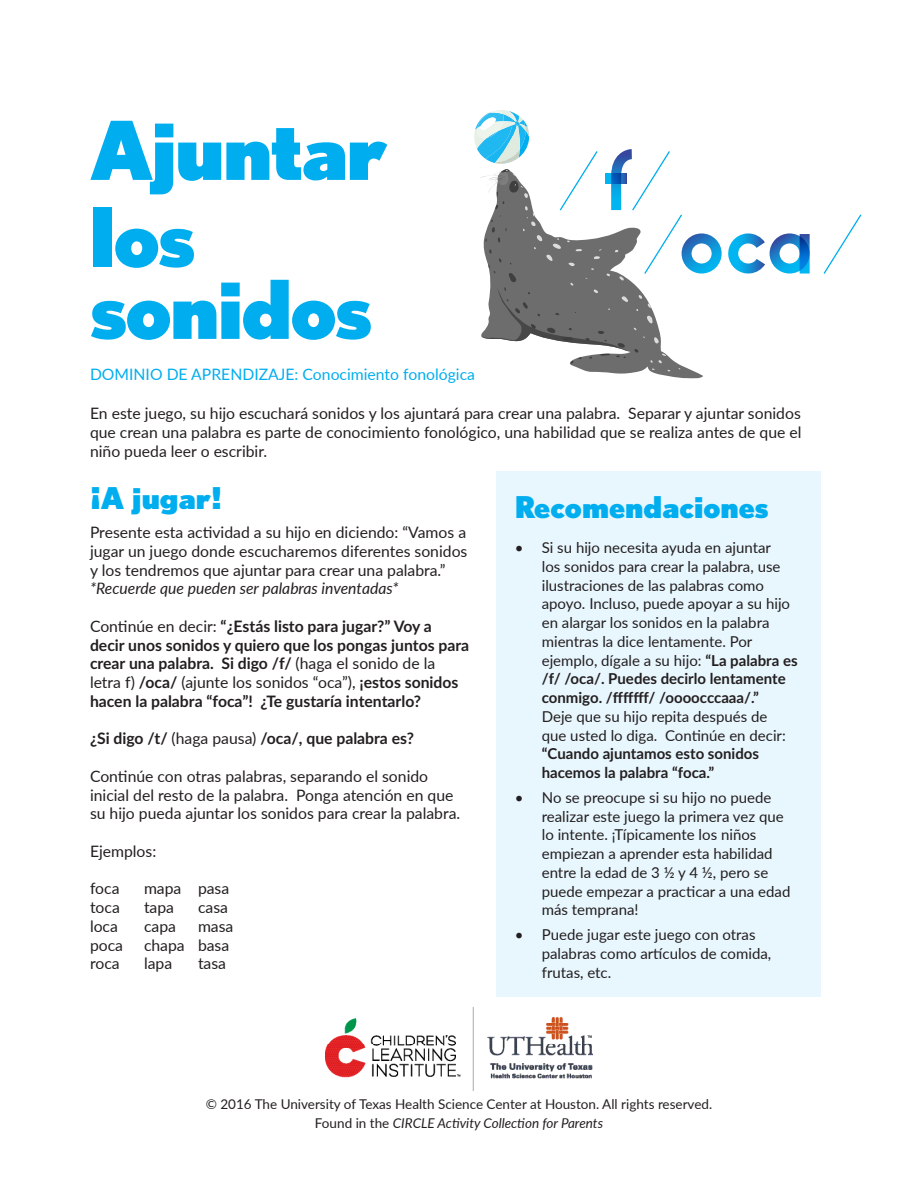
<style>
.page{position:relative;width:918px;height:1188px;background:#fff}
.page>*{position:absolute;margin:0;border:0;box-sizing:border-box;transform-origin:0 0}
.t1{font:900 81px "Nobel";letter-spacing:-.02em;color:#00aeef}
.A-head{font:900 30px "Nobel";color:#00aeef}
.t2{font:15.75px/18.8px "Lato";color:#231f20;text-align:justify}
.t3{font:700 15.75px/18.8px "Lato";color:#231f20}
.t4{font:15.75px "Lato";color:#00aeef}
.t5{font:italic 15.75px "Lato";color:#231f20}
.t6{font:15px/18.8px "Lato";color:#231f20}
.t7{font:13.5px "Lato";color:#231f20}
.t8{font:italic 13.5px "Lato";color:#231f20}
.s1{font-weight:700}
.s2{font-weight:400}
.s3{font-style:normal}
</style>
<div class="page">
<img style="left:325px;top:1007px;width:268px;height:83px">
<div style="left:497px;top:471px;width:324px;height:526px;background:#e8f6fd"></div>
<svg style="left:823px;top:214px;width:39px;height:60px"></svg>
<svg style="left:600px;top:372px;width:103px;height:7px"></svg>
<svg style="left:474px;top:110px;width:336px;height:262px"></svg>
<p class="t1" style="left:90px;top:101px;width:299px">Ajuntar</p>
<p class="t1" style="left:90px;top:188px;width:107px">los</p>
<p class="t1" style="left:90px;top:260px;width:284px">sonidos</p>
<p class="t4" style="left:90px;top:363px;width:387px">DOMINIO DE APRENDIZAJE: Conocimiento fonológica</p>
<p class="t2" style="left:90px;top:404px;width:713px">En este juego, su hijo escuchará sonidos y los ajuntará para crear una palabra. Separar y ajuntar sonidos que crean una palabra es parte de conocimiento fonológico, una habilidad que se realiza antes de que el niño pueda leer o escribir.</p>
<p class="A-head" style="left:515px;top:489px;width:255px">Recomendaciones</p>
<p class="t6" style="left:542px;top:538px;width:257px;text-indent:-27px">• Si su hijo necesita ayuda en ajuntar<br>los sonidos para crear la palabra, use ilustraciones de las palabras como apoyo. Incluso, puede apoyar a su hijo en alargar los sonidos en la palabra mientras la dice lentamente. Por ejemplo, dígale a su hijo: <span class="s1">“La palabra es /f/ /oca/. Puedes decirlo lentamente conmigo. /fffffff/ /oooocccaaa/.”<br></span>Deje que su hijo repita después de<br>que usted lo diga. Continúe en decir: <span class="s1">“Cuando ajuntamos esto sonidos hacemos la palabra “foca.”</span></p>
<p class="t6" style="left:542px;top:787px;width:250px;text-indent:-27px">• No se preocupe si su hijo no puede realizar este juego la primera vez que lo intente. ¡Típicamente los niños empiezan a aprender esta habilidad entre la edad de 3 ½ y 4 ½, pero se puede empezar a practicar a una edad más temprana!</p>
<p class="t6" style="left:542px;top:925px;width:231px;text-indent:-27px">• Puede jugar este juego con otras palabras como artículos de comida, frutas, etc.</p>
<p class="A-head" style="left:90px;top:480px;width:134px">¡A jugar!</p>
<p class="t2" style="left:90px;top:522px;width:379px">Presente esta actividad a su hijo en diciendo: “Vamos a jugar un juego donde escucharemos diferentes sonidos y los tendremos que ajuntar para crear una palabra.”</p>
<p class="t5" style="left:90px;top:577px;width:310px">*Recuerde que pueden ser palabras inventadas*</p>
<p class="t3" style="left:90px;top:616px;width:381px"><span class="s2">Continúe en decir:</span> “¿Estás listo para jugar?” Voy a decir unos sonidos y quiero que los pongas juntos para crear una palabra. Si digo /f/ <span class="s2">(haga el sonido de la letra f)</span> /oca/ <span class="s2">(ajunte los sonidos “oca”),</span> ¡estos sonidos hacen la palabra “foca”! ¿Te gustaría intentarlo?</p>
<p class="t3" style="left:90px;top:729px;width:326px">¿Si digo /t/ <span class="s2">(haga pausa)</span> /oca/, que palabra es?</p>
<p class="t2" style="left:90px;top:766px;width:372px;text-align:left">Continúe con otras palabras, separando el sonido inicial del resto de la palabra. Ponga atención en que su hijo pueda ajuntar los sonidos para crear la palabra.</p>
<p class="t2" style="left:90px;top:841px;width:68px">Ejemplos:</p>
<p class="t2" style="left:90px;top:879px;width:31px">foca</p>
<p class="t2" style="left:144px;top:879px;width:87px">mapa pasa</p>
<p class="t2" style="left:90px;top:897px;width:31px">toca</p>
<p class="t2" style="left:144px;top:897px;width:32px">tapa</p>
<p class="t2" style="left:198px;top:897px;width:31px">casa</p>
<p class="t2" style="left:90px;top:916px;width:29px">loca</p>
<p class="t2" style="left:144px;top:916px;width:33px">capa</p>
<p class="t2" style="left:198px;top:916px;width:37px">masa</p>
<p class="t2" style="left:90px;top:935px;width:35px">poca</p>
<p class="t2" style="left:144px;top:935px;width:87px">chapa basa</p>
<p class="t2" style="left:90px;top:954px;width:31px">roca</p>
<p class="t2" style="left:144px;top:954px;width:30px">lapa</p>
<p class="t2" style="left:198px;top:954px;width:30px">tasa</p>
<p class="t7" style="left:206px;top:1094px;width:508px">© 2016 The University of Texas Health Science Center at Houston. All rights reserved.</p>
<p class="t8" style="left:315px;top:1113px;width:290px"><span class="s3">Found in the</span> CIRCLE Activity Collection for Parents</p>
</div>
